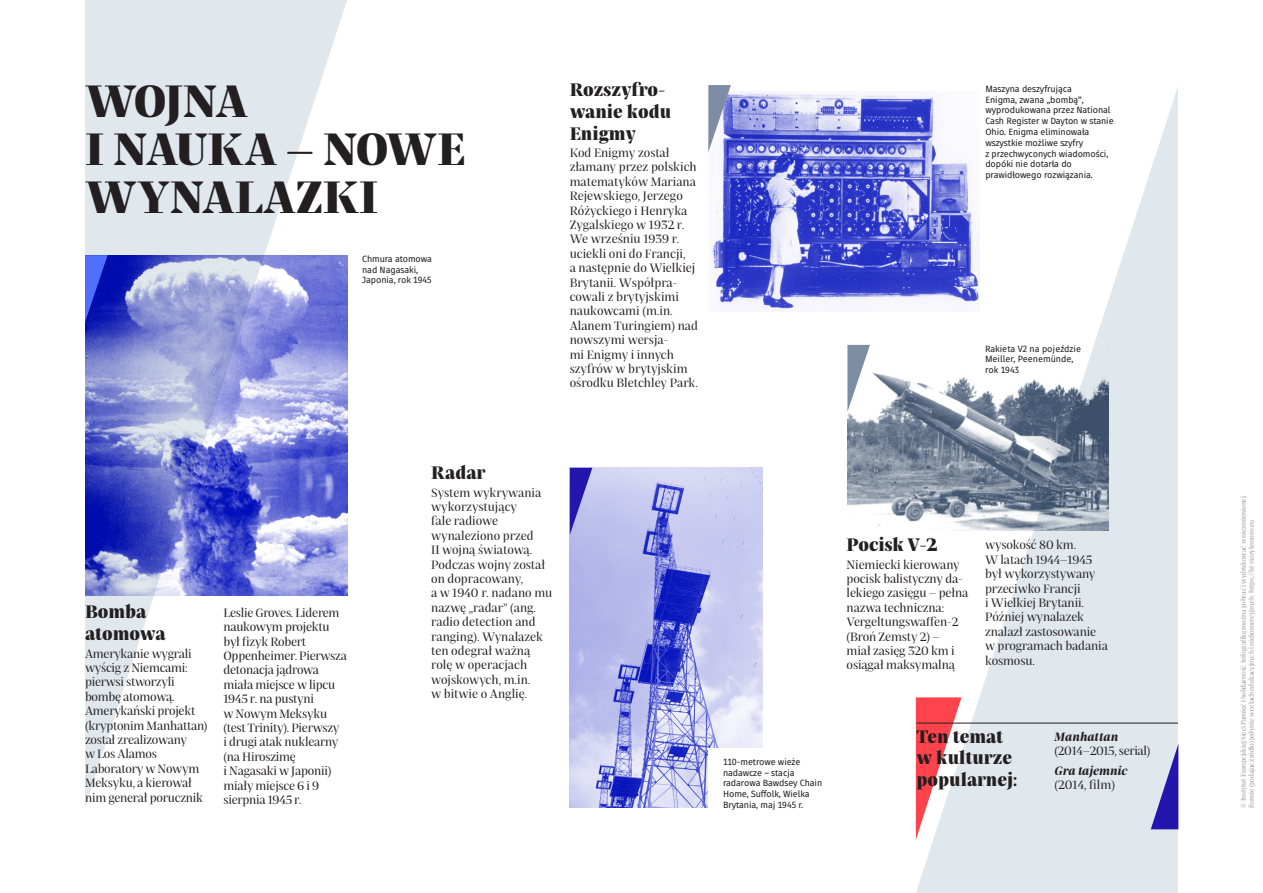
<style>
.page{position:relative;width:1263px;height:893px;background:#fff}
.page>*{position:absolute;margin:0;border:0;box-sizing:border-box;transform-origin:0 0}
.t1{font:800 45px/48px "Praho Pro";color:#231f20}
.t2{font:800 18px/21.6px "Praho Pro";color:#231f20}
.t3{font:12px/14.4px "Praho Pro";letter-spacing:-.01em;color:#231f20}
.t4{font:italic 700 12px "Praho Pro";letter-spacing:-.01em;color:#231f20}
.t5{font:9px/10.8px "Fuse";letter-spacing:-.01em;color:#231f20}
.t6{font:6.75px/8.1px "Praho Pro";letter-spacing:-.025em;color:#939598}
</style>
<div class="page">
<img style="left:712px;top:92px;width:204px;height:219px">
<svg style="left:708px;top:85px;width:23px;height:67px"></svg>
<img style="left:570px;top:468px;width:193px;height:340px">
<svg style="left:570px;top:468px;width:22px;height:67px"></svg>
<svg style="left:85px;top:0;width:262px;height:807px;fill:#e1e8ed"></svg>
<svg style="left:916px;top:87px;width:262px;height:806px;fill:#e1e8ed"></svg>
<img style="left:85px;top:255px;width:263px;height:340px">
<img style="left:847px;top:345px;width:262px;height:185px">
<svg style="left:85px;top:255px;width:23px;height:67px;background:#293ed5"></svg>
<svg style="left:847px;top:345px;width:23px;height:67px"></svg>
<svg style="left:916px;top:697px;width:45px;height:143px"></svg>
<hr style="left:916px;top:723px;width:262px;height:1px;background:#231f20">
<svg style="left:1151px;top:744px;width:27px;height:85px;background:#837fcd"></svg>
<div style="left:708px;top:749px;width:124px;height:59px;background:#fff"></div>
<h1 class="t1" style="left:86px;top:73px;width:381px">WOJNA<br>I NAUKA – NOWE<br>WYNALAZKI</h1>
<p class="t5" style="left:362px;top:253px;width:71px">Chmura atomowa nad Nagasaki,<br>Japonia, rok 1945</p>
<h2 class="t2" style="left:570px;top:78px;width:103px">Rozszyfro&shy;wanie kodu<br>Enigmy</h2>
<p class="t3" style="left:570px;top:145px;width:130px">Kod Enigmy został złamany przez polskich matematyków Mariana<br>Rejewskiego, Jerzego<br>Różyckiego i Henryka<br>Zygalskiego w 1932 r.<br>We wrześniu 1939 r. uciekli oni do Francji,<br>a następnie do Wielkiej<br>Brytanii. Współpra&shy;cowali z brytyjskimi naukowcami (m.in.<br>Alanem Turingiem) nad nowszymi wersja-<br>mi Enigmy i innych szyfrów w brytyjskim ośrodku Bletchley Park.</p>
<p class="t5" style="left:985px;top:83px;width:130px">Maszyna deszyfrująca<br>Enigma, zwana „bombą”, wyprodukowana przez National<br>Cash Register w Dayton w stanie<br>Ohio. Enigma eliminowała wszystkie możliwe szyfry<br>z przechwyconych wiadomości, dopóki nie dotarła do prawidłowego rozwiązania.</p>
<p class="t5" style="left:985px;top:343px;width:97px">Rakieta V2 na pojeździe<br>Meiller, Peenemünde, rok 1943</p>
<h2 class="t2" style="left:85px;top:600px;width:82px">Bomba atomowa</h2>
<p class="t3" style="left:85px;top:645px;width:124px">Amerykanie wygrali wyścig z Niemcami: pierwsi stworzyli bombę atomową.<br>Amerykański projekt (kryptonim Manhattan) został zrealizowany<br>w Los Alamos<br>Laboratory w Nowym<br>Meksyku, a kierował nim generał porucznik</p>
<p class="t3" style="left:223px;top:604px;width:125px">Leslie Groves. Liderem naukowym projektu był fizyk Robert<br>Oppenheimer. Pierwsza detonacja jądrowa miała miejsce w lipcu<br>1945 r. na pustyni<br>w Nowym Meksyku (test Trinity). Pierwszy<br>i drugi atak nuklearny (na Hiroszimę<br>i Nagasaki w Japonii) miały miejsce 6 i 9 sierpnia 1945 r.</p>
<h2 class="t2" style="left:431px;top:460px;width:56px">Radar</h2>
<p class="t3" style="left:431px;top:484px;width:123px">System wykrywania wykorzystujący<br>fale radiowe wynaleziono przed<br>II wojną światową.<br>Podczas wojny został on dopracowany,<br>a w 1940 r. nadano mu nazwę „radar” (ang. radio detection and ranging). Wynalazek ten odegrał ważną rolę w operacjach wojskowych, m.in.<br>w bitwie o Anglię.</p>
<p class="t5" style="left:723px;top:756px;width:101px">110-metrowe wieże nadawcze – stacja radarowa Bawdsey Chain<br>Home, Suffolk, Wielka<br>Brytania, maj 1945 r.</p>
<h2 class="t2" style="left:847px;top:532px;width:92px">Pocisk V-2</h2>
<p class="t3" style="left:847px;top:556px;width:123px">Niemiecki kierowany pocisk balistyczny da&shy;lekiego zasięgu – pełna nazwa techniczna:<br>Vergeltungswaffen-2 (Broń Zemsty 2) –<br>miał zasięg 320 km i osiągał maksymalną</p>
<p class="t3" style="left:985px;top:537px;width:124px">wysokość 80 km.<br>W latach 1944–1945 był wykorzystywany przeciwko Francji<br>i Wielkiej Brytanii.<br>Później wynalazek znalazł zastosowanie w programach badania kosmosu.</p>
<h2 class="t2" style="left:916px;top:724px;width:102px">Ten temat w kulturze popularnej:</h2>
<p class="t4" style="left:1054px;top:726px;width:65px">Manhattan</p>
<p class="t3" style="left:1054px;top:743px;width:97px">(2014–2015, serial)</p>
<p class="t4" style="left:1054px;top:760px;width:74px">Gra tajemnic</p>
<p class="t3" style="left:1054px;top:777px;width:62px">(2014, film)</p>
<p class="t6" style="left:1239px;top:808px;width:313px;rotate:-90deg">© Instytut Europejskiej Sieci Pamięć i Solidarność. Infografikę można pobrać i wydrukować w niezmienionej formie (podając źródło) jedynie w celach edukacyjnych i niekomercyjnych. https://hi-storylessons.eu</p>
</div>
